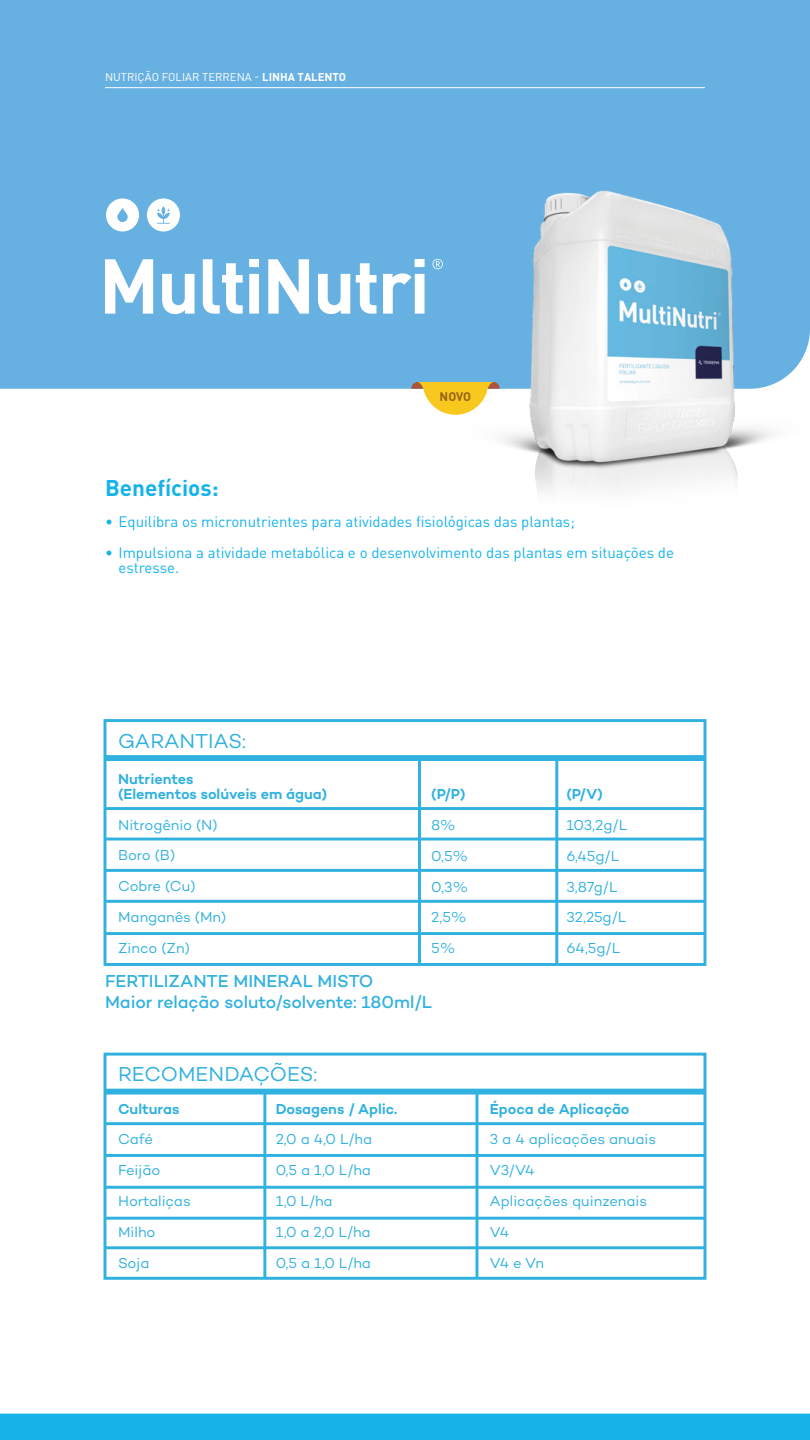
<style>
.page{position:relative;width:810px;height:1440px;background:#fff}
.page>*{position:absolute;margin:0;border:0;box-sizing:border-box;transform-origin:0 0}
.t1{font:700 22.5px "DIN Pro";color:#16b3e9}
.t2{font:20.55px "Campton";color:#30b1df}
.t3{font:500 17.62px/20.5px "Campton";color:#30b1df}
.t4{font:15px/14.7px "DIN Pro";color:#16b3e9}
.t5{font:14.7px/30.9px "Campton";color:#30b1df}
.t6{font:600 14.7px/14.7px "Campton";letter-spacing:-.005em;color:#30b1df}
.t7{font:700 12.3px "DIN Pro";color:#966414}
.t8{font:11.25px "DIN Pro";color:#fff}
.s1{font-weight:700}
</style>
<div class="page">
<div style="left:0;top:1px;width:810px;height:388px;background:#67b1e2"></div>
<hr style="left:105px;top:87px;width:600px;height:1px;background:#fff">
<img style="left:406px;top:112px;width:404px;height:380px">
<svg style="left:411px;top:382px;width:89px;height:33px"></svg>
<div style="left:104px;top:719px;width:602px;height:247px;border:3px solid #30b1df"></div>
<hr style="left:105px;top:807px;width:600px;height:3px;background:#30b1df">
<hr style="left:105px;top:838px;width:600px;height:3px;background:#30b1df">
<hr style="left:105px;top:869px;width:600px;height:3px;background:#30b1df">
<hr style="left:105px;top:900px;width:600px;height:3px;background:#30b1df">
<hr style="left:105px;top:932px;width:600px;height:3px;background:#30b1df">
<div style="left:105px;top:755px;width:600px;height:6px;background:#30b1df"></div>
<hr style="left:555px;top:758px;width:3px;height:206px;background:#30b1df">
<hr style="left:418px;top:758px;width:3px;height:206px;background:#30b1df">
<div style="left:104px;top:1053px;width:602px;height:227px;border:3px solid #30b1df"></div>
<hr style="left:105px;top:1154px;width:600px;height:3px;background:#30b1df">
<hr style="left:105px;top:1122px;width:600px;height:3px;background:#30b1df">
<hr style="left:105px;top:1186px;width:600px;height:3px;background:#30b1df">
<hr style="left:105px;top:1217px;width:600px;height:3px;background:#30b1df">
<hr style="left:105px;top:1246px;width:600px;height:3px;background:#30b1df">
<div style="left:105px;top:1089px;width:600px;height:6px;background:#30b1df"></div>
<hr style="left:263px;top:1091px;width:3px;height:187px;background:#30b1df">
<hr style="left:476px;top:1091px;width:2px;height:187px;background:#30b1df">
<div style="left:0;top:1414px;width:810px;height:26px;background:#16b3e9"></div>
<svg style="left:106px;top:198px;width:33px;height:34px"></svg>
<svg style="left:147px;top:198px;width:33px;height:34px"></svg>
<svg style="left:432px;top:259px;width:11px;height:10px"></svg>
<svg style="left:105px;top:259px;width:48px;height:55px"></svg>
<svg style="left:162px;top:274px;width:32px;height:40px"></svg>
<svg style="left:203px;top:259px;width:40px;height:55px"></svg>
<svg style="left:249px;top:259px;width:10px;height:55px"></svg>
<svg style="left:268px;top:259px;width:41px;height:55px"></svg>
<svg style="left:318px;top:274px;width:32px;height:40px"></svg>
<svg style="left:356px;top:263px;width:20px;height:51px"></svg>
<svg style="left:383px;top:259px;width:42px;height:55px"></svg>
<p class="t8" style="left:105px;top:69px;width:243px">NUTRIÇÃO FOLIAR TERRENA - <span class="s1">LINHA TALENTO</span></p>
<p class="t7" style="left:440px;top:388px;width:33px">NOVO</p>
<h1 class="t1" style="left:105px;top:473px;width:115px">Benefícios:</h1>
<p class="t4" style="left:105px;top:514px;width:471px">• Equilibra os micronutrientes para atividades fisiológicas das plantas;</p>
<p class="t4" style="left:119px;top:544px;width:557px;text-indent:-14px">• Impulsiona a atividade metabólica e o desenvolvimento das plantas em situações de estresse.</p>
<h2 class="t2" style="left:118px;top:728px;width:129px">GARANTIAS:</h2>
<p class="t6" style="left:118px;top:771px;width:211px">Nutrientes<br>(Elementos solúveis em água)</p>
<p class="t5" style="left:118px;top:809px;width:110px">Nitrogênio (N)<br>Boro (B)<br>Cobre (Cu)<br>Manganês (Mn)<br>Zinco (Zn)</p>
<p class="t6" style="left:431px;top:786px;width:36px">(P/P)</p>
<p class="t5" style="left:431px;top:809px;width:39px">8%<br>0,5%<br>0,3%<br>2,5%<br>5%</p>
<p class="t3" style="left:105px;top:971px;width:329px">FERTILIZANTE MINERAL MISTO<br>Maior relação soluto/solvente: 180ml/L</p>
<h2 class="t2" style="left:118px;top:1061px;width:201px">RECOMENDAÇÕES:</h2>
<p class="t6" style="left:118px;top:1101px;width:63px">Culturas</p>
<p class="t5" style="left:118px;top:1124px;width:74px">Café<br>Feijão<br>Hortaliças<br>Milho<br>Soja</p>
<p class="t6" style="left:276px;top:1101px;width:123px">Dosagens / Aplic.</p>
<p class="t5" style="left:276px;top:1124px;width:98px">2,0 a 4,0 L/ha<br>0,5 a 1,0 L/ha<br>1,0 L/ha<br>1,0 a 2,0 L/ha<br>0,5 a 1,0 L/ha</p>
<p class="t6" style="left:566px;top:786px;width:38px">(P/V)</p>
<p class="t5" style="left:566px;top:809px;width:62px">103,2g/L<br>6,45g/L<br>3,87g/L<br>32,25g/L<br>64,5g/L</p>
<p class="t6" style="left:490px;top:1101px;width:141px">Época de Aplicação</p>
<p class="t5" style="left:490px;top:1124px;width:168px">3 a 4 aplicações anuais<br>V3/V4<br>Aplicações quinzenais<br>V4<br>V4 e Vn</p>
</div>
